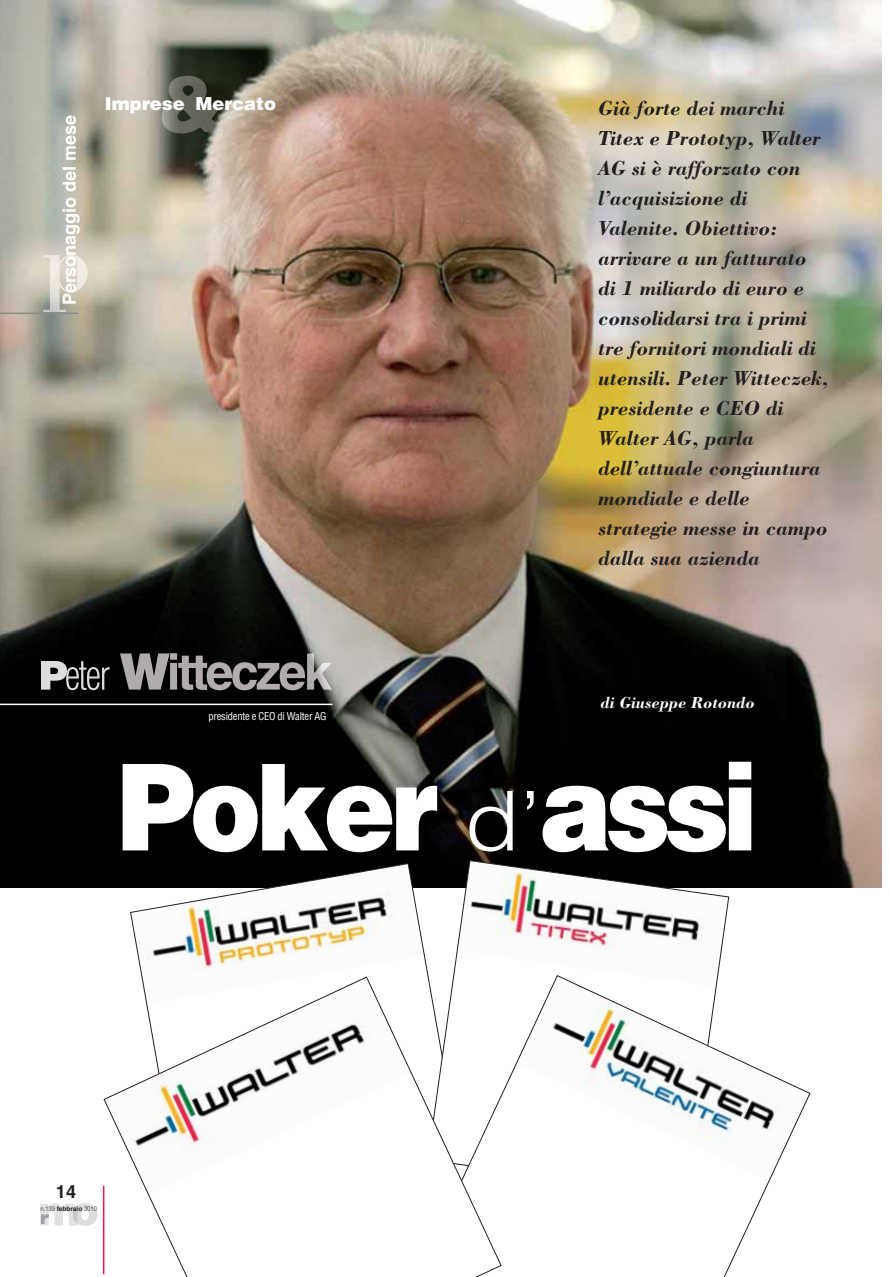
<style>
.page{position:relative;width:889px;height:1277px;background:#fff}
.page>*{position:absolute;margin:0;border:0;box-sizing:border-box;transform-origin:0 0}
.t1{font:900 120px "Helvetica LT";letter-spacing:-.045em;color:#fff;scale:.9 1}
.t2{font:italic 700 21px/30px "Bodoni LT";color:#231f20}
.t3{font:700 18px "Helvetica LT";color:#fff}
.t4{font:900 18px "Helvetica LT";color:#fff}
.t5{font:700 18px "Helvetica LT";color:#231f20}
.t6{font:italic 700 16.5px "Bodoni LT";color:#fff}
.t7{font:condensed 10.5px "Helvetica LT";letter-spacing:-.02em;color:#fff}
.t8{font:300 6.6px "Helvetica LT";color:#231f20;scale:.9 1}
.s1{font-weight:300;font-size:82.5px}
.s2{font-weight:700}
</style>
<div class="page">
<img style="left:0;top:0;width:881px;height:888px">
<img style="left:162px;top:76px;width:62px;height:57px">
<hr style="left:0;top:313px;width:78px;height:1px;background:#8a8c8e">
<img style="left:43px;top:255px;width:45px;height:57px">
<svg style="left:66px;top:256px;width:10px;height:36px"></svg>
<hr style="left:0;top:704px;width:332px;height:1px;background:#fff">
<img style="left:41px;top:661px;width:68px;height:29px">
<img style="left:120px;top:653px;width:212px;height:37px">
<svg style="left:40px;top:1203px;width:57px;height:23px"></svg>
<svg style="left:130px;top:863px;width:297px;height:113px"></svg>
<svg style="left:427px;top:860px;width:302px;height:115px"></svg>
<svg style="left:420px;top:975px;width:390px;height:302px"></svg>
<svg style="left:103px;top:976px;width:399px;height:301px"></svg>
<p class="t3" style="left:63px;top:305px;width:192px;rotate:-90deg">Personaggio del mese</p>
<p class="t4" style="left:105px;top:92px;width:173px">Imprese Mercato</p>
<p class="t2" style="left:598px;top:95px;width:232px">Già forte dei marchi<br>Titex e Prototyp, Walter<br>AG si è rafforzato con l’acquisizione di<br>Valenite. Obiettivo: arrivare a un fatturato di 1 miliardo di euro e consolidarsi tra i primi tre fornitori mondiali di utensili. Peter Witteczek, presidente e CEO di<br>Walter AG, parla dell’attuale congiuntura mondiale e delle strategie messe in campo dalla sua azienda</p>
<p class="t7" style="left:208px;top:710px;width:120px">presidente e CEO di Walter AG</p>
<p class="t6" style="left:600px;top:696px;width:155px">di Giuseppe Rotondo</p>
<h1 class="t1" style="left:116px;top:729px;width:714px">Poker <span class="s1">d’</span>assi</h1>
<p class="t5" style="left:56px;top:1186px;width:22px">14</p>
<p class="t8" style="left:40px;top:1205px;width:64px">n.139 <span class="s2">febbraio</span> 2010</p>
</div>
